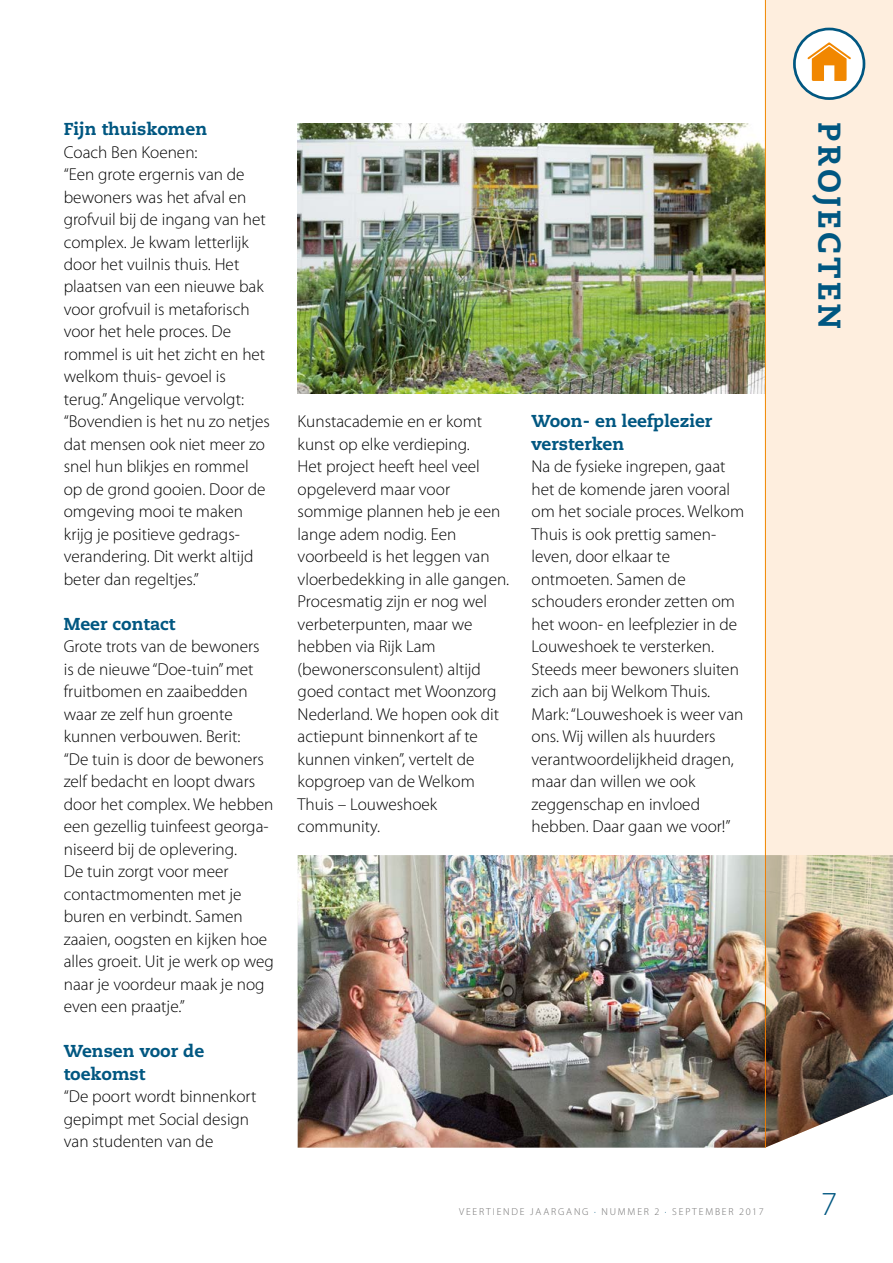
<style>
.page{position:relative;width:893px;height:1263px;background:#fff}
.page>*{position:absolute;margin:0;border:0;box-sizing:border-box;transform-origin:0 0}
.t1{font:300 33.75px "Myriad Pro";color:#005781}
.t2{font:800 31.5px "Caecilia";letter-spacing:.11em;color:#005781}
.t3{font:300 17.25px/22.5px "Myriad Pro";color:#000}
.t4{font:800 17.25px/22.5px "Caecilia";color:#005781}
.t5{font:300 10.2px "Myriad Pro";letter-spacing:.18em;color:#706f6f}
.s1{color:#005781}
</style>
<div class="page">
<img style="left:298px;top:124px;width:467px;height:270px">
<div style="left:766px;top:0;width:127px;height:855px;background:#feeede"></div>
<div style="left:794px;top:29px;width:70px;height:70px;background:#fff;border-radius:50%"></div>
<svg style="left:807px;top:42px;width:44px;height:39px"></svg>
<div style="left:793px;top:28px;width:72px;height:72px;border:3px solid #005781;border-radius:50%"></div>
<img style="left:298px;top:855px;width:467px;height:293px">
<hr style="left:765px;top:0;width:1px;height:1148px;background:#f18700">
<img style="left:765px;top:855px;width:128px;height:293px">
<p class="t4" style="left:64px;top:118px;width:145px">Fijn thuiskomen</p>
<p class="t3" style="left:64px;top:140px;width:208px">Coach Ben Koenen:<br>“Een grote ergernis van de bewoners was het afval en grofvuil bij de ingang van het complex. Je kwam letterlijk door het vuilnis thuis. Het plaatsen van een nieuwe bak voor grofvuil is metaforisch voor het hele proces. De rommel is uit het zicht en het welkom thuis- gevoel is terug.” Angelique vervolgt: “Bovendien is het nu zo netjes dat mensen ook niet meer zo snel hun blikjes en rommel op de grond gooien. Door de omgeving mooi te maken krijg je positieve gedrags&shy;verandering. Dit werkt altijd beter dan regeltjes.”</p>
<p class="t4" style="left:64px;top:613px;width:113px">Meer contact</p>
<p class="t3" style="left:64px;top:635px;width:212px">Grote trots van de bewoners is de nieuwe “Doe-tuin” met fruitbomen en zaaibedden waar ze zelf hun groente kunnen verbouwen. Berit:<br>“De tuin is door de bewoners zelf bedacht en loopt dwars door het complex. We hebben een gezellig tuinfeest georga&shy;niseerd bij de oplevering.<br>De tuin zorgt voor meer contactmomenten met je buren en verbindt. Samen zaaien, oogsten en kijken hoe alles groeit. Uit je werk op weg naar je voordeur maak je nog even een praatje.”</p>
<p class="t4" style="left:64px;top:1040px;width:142px">Wensen voor de toekomst</p>
<p class="t3" style="left:64px;top:1085px;width:194px">“De poort wordt binnenkort gepimpt met Social design van studenten van de</p>
<p class="t3" style="left:298px;top:410px;width:213px">Kunstacademie en er komt kunst op elke verdieping.<br>Het project heeft heel veel opgeleverd maar voor sommige plannen heb je een lange adem nodig. Een voorbeeld is het leggen van vloerbedekking in alle gangen.<br>Procesmatig zijn er nog wel verbeterpunten, maar we hebben via Rijk Lam (bewonersconsulent) altijd goed contact met Woonzorg<br>Nederland. We hopen ook dit actiepunt binnenkort af te kunnen vinken”, vertelt de kopgroep van de Welkom<br>Thuis – Louweshoek community.</p>
<p class="t4" style="left:531px;top:410px;width:182px">Woon- en leefplezier versterken</p>
<p class="t3" style="left:531px;top:455px;width:214px">Na de fysieke ingrepen, gaat het de komende jaren vooral om het sociale proces. Welkom<br>Thuis is ook prettig samen&shy;leven, door elkaar te ontmoeten. Samen de schouders eronder zetten om het woon- en leefplezier in de<br>Louweshoek te versterken.<br>Steeds meer bewoners sluiten zich aan bij Welkom Thuis.<br>Mark: “Louweshoek is weer van ons. Wij willen als huurders verantwoordelijkheid dragen, maar dan willen we ook zeggenschap en invloed hebben. Daar gaan we voor!”</p>
<p class="t5" style="left:459px;top:1205px;width:306px">VEERTIENDE JAARGANG <span class="s1">·</span> NUMMER 2 <span class="s1">·</span> SEPTEMBER 2017</p>
<h2 class="t2" style="left:849px;top:122px;width:208px;rotate:90deg">PROJECTEN</h2>
<h1 class="t1" style="left:821px;top:1183px;width:18px">7</h1>
</div>
